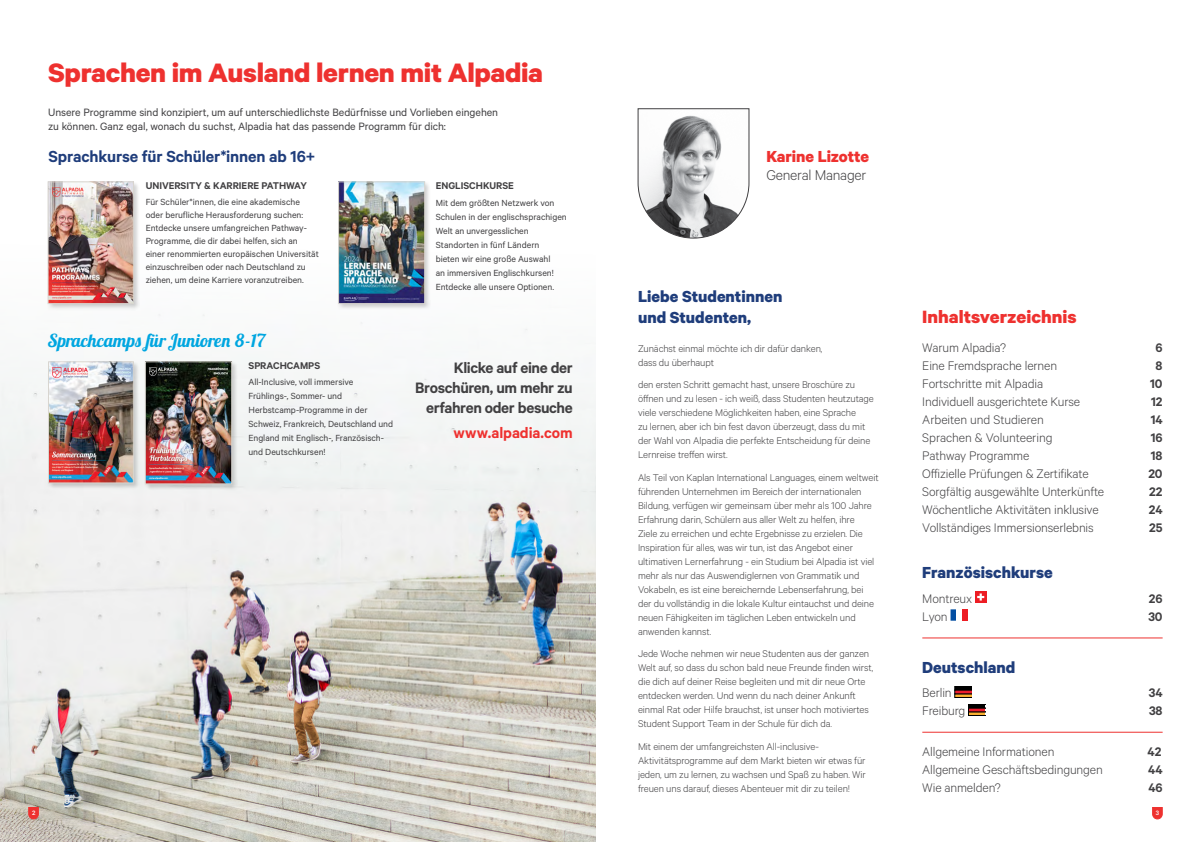
<style>
.page{position:relative;width:1191px;height:842px;background:#fff}
.page>*{position:absolute;margin:0;border:0;box-sizing:border-box;transform-origin:0 0}
.t1{font:700 30px "Calibre";letter-spacing:-.01em;color:#ee312f}
.t2{font:700 20px "Calibre";color:#ee312f}
.t3{font:700 18px/21.6px "Calibre";color:#1f3d7b}
.t4{font:600 18px "Calibre";letter-spacing:-.01em;color:#1f3d7b}
.t5{font:italic 700 18px "Lobster Two";letter-spacing:-.005em;color:#00a6e0}
.t6{font:700 18px "Calibre";letter-spacing:-.005em;color:#ee312f}
.t7{font:600 17px/20px "Calibre";letter-spacing:-.025em;color:#414042;text-align:right}
.t8{font:600 17px "Calibre";letter-spacing:-.005em;color:#ee312f}
.t9{font:300 16px "Calibre";letter-spacing:-.015em;color:#414042}
.t10{font:300 14px "Calibre";letter-spacing:-.01em;color:#414042}
.t11{font:600 14px "Calibre";letter-spacing:-.01em;color:#414042}
.t12{font:12px/14px "Calibre";letter-spacing:-.005em;color:#414042}
.t13{font:300 11px/14px "Calibre";letter-spacing:-.01em;color:#414042}
.t14{font:600 11px "Calibre";color:#414042}
.t15{font:10px/14px "Calibre";letter-spacing:-.005em;color:#414042}
.t16{font:500 7.1px "Calibre";color:#fff}
</style>
<div class="page">
<img style="left:0;top:314px;width:595px;height:528px">
<div style="left:337px;top:181px;width:94px;height:129px;background:#000;opacity:.18"></div>
<img style="left:340px;top:184px;width:83px;height:118px">
<div style="left:338px;top:182px;width:87px;height:122px;border:1px solid #d8d5cf"></div>
<div style="left:144px;top:361px;width:94px;height:130px;background:#000;opacity:.18"></div>
<img style="left:147px;top:364px;width:83px;height:118px">
<div style="left:145px;top:362px;width:87px;height:122px;border:1px solid #d8d5cf"></div>
<div style="left:47px;top:361px;width:93px;height:128px;background:#000;opacity:.18"></div>
<img style="left:50px;top:364px;width:81px;height:117px">
<div style="left:48px;top:362px;width:85px;height:121px;border:1px solid #d8d5cf"></div>
<div style="left:47px;top:181px;width:93px;height:129px;background:#000;opacity:.18"></div>
<img style="left:50px;top:184px;width:81px;height:118px">
<div style="left:48px;top:182px;width:85px;height:122px;border:1px solid #d8d5cf"></div>
<svg style="left:638px;top:109px;width:111px;height:129px"></svg>
<svg style="left:1152px;top:807px;width:11px;height:13px"></svg>
<svg style="left:28px;top:807px;width:11px;height:13px"></svg>
<hr style="left:922px;top:638px;width:240px;height:1px;background:#ee312f">
<hr style="left:922px;top:732px;width:240px;height:1px;background:#ee312f">
<div style="left:975px;top:591px;width:11px;height:12px;background:#ed1d24"></div>
<svg style="left:977px;top:593px;width:7px;height:7px"></svg>
<div style="left:950px;top:609px;width:6px;height:12px;background:#034ea2"></div>
<div style="left:962px;top:609px;width:5px;height:12px;background:#ed1d24"></div>
<svg style="left:954px;top:686px;width:17px;height:11px"></svg>
<svg style="left:968px;top:704px;width:17px;height:11px"></svg>
<h1 class="t1" style="left:48px;top:54px;width:496px">Sprachen im Ausland lernen mit Alpadia</h1>
<p class="t12" style="left:48px;top:105px;width:451px">Unsere Programme sind konzipiert, um auf unterschiedlichste Bedürfnisse und Vorlieben eingehen zu können. Ganz egal, wonach du suchst, Alpadia hat das passende Programm für dich:</p>
<h3 class="t4" style="left:48px;top:146px;width:268px">Sprachkurse für Schüler*innen ab 16+</h3>
<p class="t14" style="left:146px;top:179px;width:163px">UNIVERSITY &amp; KARRIERE PATHWAY</p>
<p class="t15" style="left:146px;top:195px;width:175px;line-height:13px">Für Schüler*innen, die eine akademische oder berufliche Herausforderung suchen:<br>Entdecke unsere umfangreichen Pathway-Programme, die dir dabei helfen, sich an einer renommierten europäischen Universität einzuschreiben oder nach Deutschland zu ziehen, um deine Karriere voranzutreiben.</p>
<h3 class="t5" style="left:48px;top:329px;width:218px">Sprachcamps für Junioren 8-17</h3>
<p class="t14" style="left:248px;top:359px;width:73px">SPRACHCAMPS</p>
<p class="t15" style="left:248px;top:375px;width:146px">All-Inclusive, voll immersive<br>Frühlings-, Sommer- und<br>Herbstcamp-Programme in der<br>Schweiz, Frankreich, Deutschland und<br>England mit Englisch-, Französisch&shy;und Deutschkursen!</p>
<p class="t14" style="left:436px;top:179px;width:80px">ENGLISCHKURSE</p>
<p class="t15" style="left:436px;top:195px;width:133px">Mit dem größten Netzwerk von<br>Schulen in der englischsprachigen<br>Welt an unvergesslichen<br>Standorten in fünf Ländern<br>bieten wir eine große Auswahl<br>an immersiven Englischkursen!<br>Entdecke alle unsere Optionen.</p>
<h3 class="t7" style="left:415px;top:357px;width:159px">Klicke auf eine der<br>Broschüren, um mehr zu erfahren oder besuche</h3>
<h3 class="t8" style="left:453px;top:423px;width:121px">www.alpadia.com</h3>
<h3 class="t6" style="left:766px;top:145px;width:104px">Karine Lizotte</h3>
<h3 class="t9" style="left:766px;top:166px;width:102px">General Manager</h3>
<h3 class="t3" style="left:638px;top:285px;width:146px">Liebe Studentinnen und Studenten,</h3>
<p class="t13" style="left:638px;top:341px;width:186px">Zunächst einmal möchte ich dir dafür danken, dass du überhaupt</p>
<p class="t13" style="left:638px;top:377px;width:237px">den ersten Schritt gemacht hast, unsere Broschüre zu öffnen und zu lesen - ich weiß, dass Studenten heutzutage viele verschiedene Möglichkeiten haben, eine Sprache<br>zu lernen, aber ich bin fest davon überzeugt, dass du mit der Wahl von Alpadia die perfekte Entscheidung für deine Lernreise treffen wirst.</p>
<p class="t13" style="left:638px;top:470px;width:242px">Als Teil von Kaplan International Languages, einem weltweit führenden Unternehmen im Bereich der internationalen Bildung, verfügen wir gemeinsam über mehr als 100 Jahre Erfahrung darin, Schülern aus aller Welt zu helfen, ihre<br>Ziele zu erreichen und echte Ergebnisse zu erzielen. Die Inspiration für alles, was wir tun, ist das Angebot einer ultimativen Lernerfahrung - ein Studium bei Alpadia ist viel mehr als nur das Auswendiglernen von Grammatik und Vokabeln, es ist eine bereichernde Lebenserfahrung, bei der du vollständig in die lokale Kultur eintauchst und deine neuen Fähigkeiten im täglichen Leben entwickeln und anwenden kannst.</p>
<p class="t13" style="left:638px;top:646px;width:237px">Jede Woche nehmen wir neue Studenten aus der ganzen Welt auf, so dass du schon bald neue Freunde finden wirst, die dich auf deiner Reise begleiten und mit dir neue Orte entdecken werden. Und wenn du nach deiner Ankunft einmal Rat oder Hilfe brauchst, ist unser hoch motiviertes Student Support Team in der Schule für dich da.</p>
<p class="t13" style="left:638px;top:739px;width:229px">Mit einem der umfangreichsten All-inclusive-Aktivitätsprogramme auf dem Markt bieten wir etwas für jeden, um zu lernen, zu wachsen und Spaß zu haben. Wir freuen uns darauf, dieses Abenteuer mit dir zu teilen!</p>
<h2 class="t2" style="left:922px;top:305px;width:156px">Inhaltsverzeichnis</h2>
<p class="t10" style="left:922px;top:340px;width:85px">Warum Alpadia?</p>
<p class="t11" style="left:1155px;top:339px;width:9px">6</p>
<p class="t10" style="left:922px;top:358px;width:136px">Eine Fremdsprache lernen</p>
<p class="t11" style="left:1155px;top:357px;width:8px">8</p>
<p class="t10" style="left:922px;top:376px;width:122px">Fortschritte mit Alpadia</p>
<p class="t11" style="left:1150px;top:375px;width:14px">10</p>
<p class="t10" style="left:922px;top:394px;width:159px">Individuell ausgerichtete Kurse</p>
<p class="t11" style="left:1151px;top:393px;width:13px">12</p>
<p class="t10" style="left:922px;top:412px;width:123px">Arbeiten und Studieren</p>
<p class="t11" style="left:1150px;top:411px;width:13px">14</p>
<p class="t10" style="left:922px;top:430px;width:132px">Sprachen &amp; Volunteering</p>
<p class="t11" style="left:1150px;top:429px;width:13px">16</p>
<p class="t10" style="left:922px;top:448px;width:109px">Pathway Programme</p>
<p class="t11" style="left:1151px;top:447px;width:13px">18</p>
<p class="t10" style="left:922px;top:466px;width:168px">Offizielle Prüfungen &amp; Zertifikate</p>
<p class="t11" style="left:1148px;top:465px;width:16px">20</p>
<p class="t10" style="left:922px;top:484px;width:183px">Sorgfältig ausgewählte Unterkünfte</p>
<p class="t11" style="left:1149px;top:483px;width:15px">22</p>
<p class="t10" style="left:922px;top:502px;width:178px">Wöchentliche Aktivitäten inklusive</p>
<p class="t11" style="left:1148px;top:501px;width:15px">24</p>
<p class="t10" style="left:922px;top:520px;width:173px">Vollständiges Immersionserlebnis</p>
<p class="t11" style="left:1149px;top:519px;width:15px">25</p>
<h3 class="t3" style="left:922px;top:561px;width:132px">Französischkurse</h3>
<p class="t10" style="left:922px;top:590px;width:51px">Montreux</p>
<p class="t11" style="left:1149px;top:590px;width:15px">26</p>
<p class="t10" style="left:922px;top:608px;width:27px">Lyon</p>
<p class="t11" style="left:1148px;top:608px;width:16px">30</p>
<h3 class="t3" style="left:922px;top:656px;width:95px">Deutschland</h3>
<p class="t10" style="left:922px;top:684px;width:31px">Berlin</p>
<p class="t11" style="left:1148px;top:684px;width:15px">34</p>
<p class="t10" style="left:922px;top:702px;width:45px">Freiburg</p>
<p class="t11" style="left:1149px;top:702px;width:15px">38</p>
<p class="t10" style="left:922px;top:743px;width:134px">Allgemeine Informationen</p>
<p class="t11" style="left:1147px;top:743px;width:15px">42</p>
<p class="t10" style="left:922px;top:761px;width:182px">Allgemeine Geschäftsbedingungen</p>
<p class="t11" style="left:1148px;top:761px;width:16px">44</p>
<p class="t10" style="left:922px;top:779px;width:80px">Wie anmelden?</p>
<p class="t11" style="left:1148px;top:779px;width:16px">46</p>
<p class="t16" style="left:32px;top:809px;width:5px">2</p>
<p class="t16" style="left:1155px;top:809px;width:5px">3</p>
</div>
